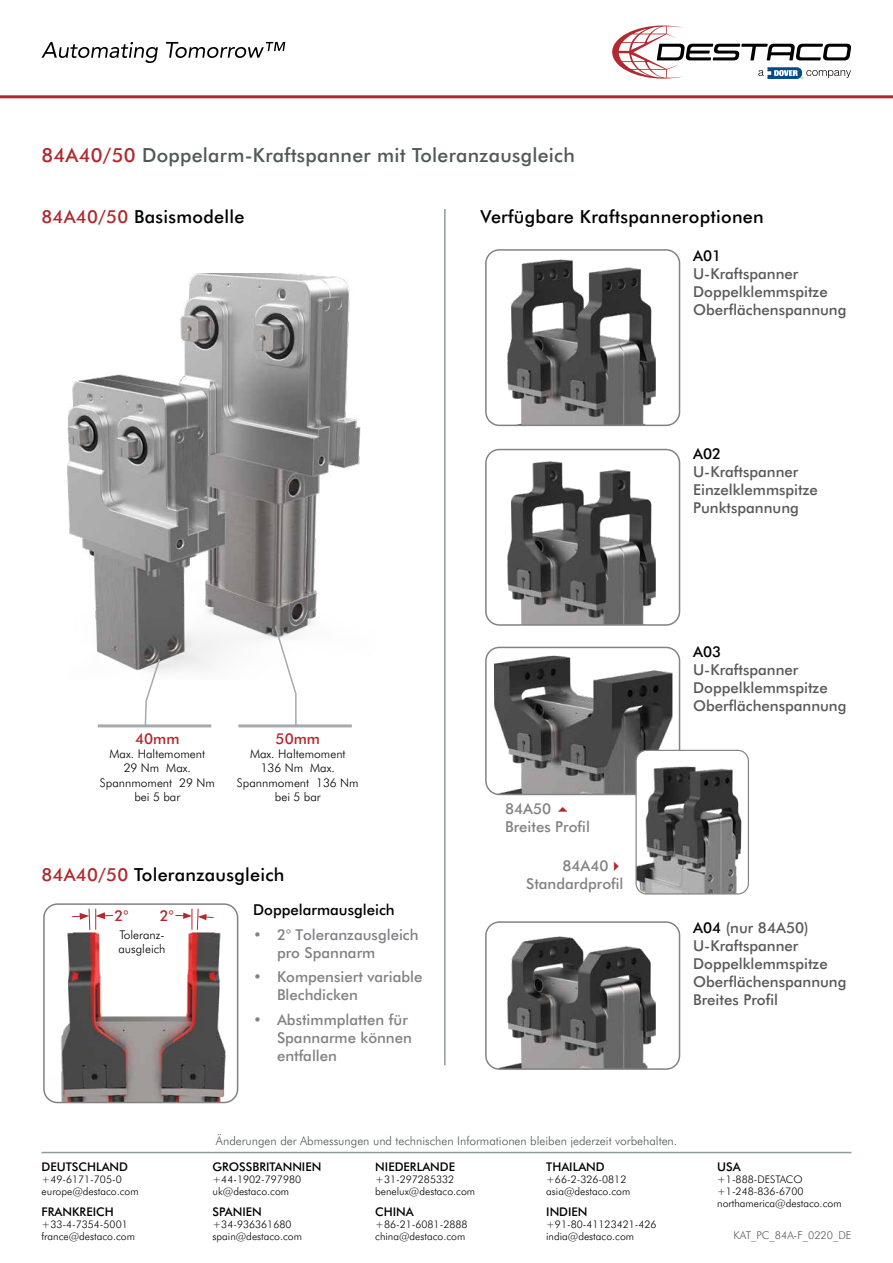
<style>
.page{position:relative;width:893px;height:1263px;background:#fff}
.page>*{position:absolute;margin:0;border:0;box-sizing:border-box;transform-origin:0 0}
.t1{font:500 19.5px "Futura BT";letter-spacing:.015em;color:#505858}
.t2{font:500 18px "Futura BT";letter-spacing:.015em;color:#000}
.t3{font:500 15px/18px "Futura BT";color:#58595b}
.t4{font:500 15px/18px "Futura BT";color:#808285}
.t5{font:500 15px "Futura BT";color:#000}
.t6{font:500 15px "Futura BT";color:#b3282d}
.t7{font:300 12px/14.4px "Futura BT";color:#000;text-align:center}
.t8{font:300 12px "Futura BT";color:#505858}
.t9{font:500 12px "Futura BT";color:#000}
.t10{font:300 10.8px "Futura BT";color:#58595b}
.t11{font:300 10.5px/12px "Futura BT";color:#000}
.s1{color:#b02a2f}
.s2{color:#000}
</style>
<div class="page">
<hr style="left:41px;top:1152px;width:810px;height:1px;background:#8e9c9c">
<svg style="left:612px;top:26px;width:239px;height:53px"></svg>
<hr style="left:0;top:95px;width:893px;height:3px;background:#b02a2f">
<svg style="left:41px;top:42px;width:117px;height:21px"></svg>
<svg style="left:166px;top:42px;width:119px;height:16px"></svg>
<img style="left:507px;top:260px;width:149px;height:163px">
<div style="left:485px;top:249px;width:195px;height:177px;border:2px solid #808285;border-radius:14px"></div>
<img style="left:507px;top:461px;width:149px;height:162px">
<div style="left:485px;top:449px;width:195px;height:177px;border:2px solid #808285;border-radius:14px"></div>
<img style="left:494px;top:656px;width:178px;height:136px">
<div style="left:485px;top:647px;width:195px;height:148px;border:2px solid #808285;border-radius:14px"></div>
<img style="left:502px;top:936px;width:154px;height:131px">
<div style="left:485px;top:921px;width:195px;height:149px;border:2px solid #808285;border-radius:14px"></div>
<img style="left:68px;top:273px;width:293px;height:398px">
<div style="left:636px;top:750px;width:112px;height:144px;background:#fff;border-radius:11px"></div>
<img style="left:637px;top:767px;width:109px;height:127px">
<div style="left:635px;top:750px;width:114px;height:144px;border:1px solid #808285;border-radius:11px"></div>
<img style="left:46px;top:932px;width:192px;height:170px">
<div style="left:43px;top:903px;width:195px;height:200px;border:2px solid #808285;border-radius:13px"></div>
<hr style="left:98px;top:724px;width:113px;height:3px;background:#a7a9ac">
<hr style="left:238px;top:724px;width:114px;height:3px;background:#a7a9ac">
<svg style="left:144px;top:657px;width:17px;height:68px"></svg>
<svg style="left:273px;top:624px;width:24px;height:101px"></svg>
<hr style="left:444px;top:209px;width:2px;height:856px;background:#8e9c9c">
<svg style="left:71px;top:908px;width:43px;height:22px"></svg>
<svg style="left:175px;top:908px;width:39px;height:22px"></svg>
<h1 class="t1" style="left:41px;top:143px;width:535px"><span class="s1">84A40/50</span> Doppelarm-Kraftspanner mit Toleranzausgleich</h1>
<h2 class="t2" style="left:41px;top:205px;width:204px"><span class="s1">84A40/50</span> Basismodelle</h2>
<h3 class="t6" style="left:135px;top:729px;width:46px">40mm</h3>
<p class="t7" style="left:100px;top:746px;width:116px">Max. Haltemoment<br>29 Nm Max.<br>Spannmoment 29 Nm bei 5 bar</p>
<h3 class="t6" style="left:276px;top:729px;width:46px">50mm</h3>
<p class="t7" style="left:237px;top:746px;width:123px">Max. Haltemoment<br>136 Nm Max.<br>Spannmoment 136 Nm bei 5 bar</p>
<h2 class="t2" style="left:41px;top:864px;width:244px"><span class="s1">84A40/50</span> Toleranzausgleich</h2>
<h3 class="t6" style="left:115px;top:907px;width:15px">2°</h3>
<h3 class="t6" style="left:160px;top:907px;width:15px">2°</h3>
<p class="t7" style="left:118px;top:927px;width:49px;text-align:left">Toleranz&shy;ausgleich</p>
<h3 class="t5" style="left:253px;top:900px;width:143px">Doppelarmausgleich</h3>
<h3 class="t4" style="left:277px;top:925px;width:143px;text-indent:-24px">• 2° Toleranzausgleich pro Spannarm</h3>
<h3 class="t4" style="left:277px;top:968px;width:147px;text-indent:-24px">• Kompensiert variable<br>Blechdicken</h3>
<h3 class="t4" style="left:277px;top:1011px;width:136px;text-indent:-24px">• Abstimmplatten für<br>Spannarme können entfallen</h3>
<h2 class="t2" style="left:481px;top:205px;width:285px">Verfügbare Kraftspanneroptionen</h2>
<h3 class="t5" style="left:693px;top:246px;width:30px">A01</h3>
<h3 class="t3" style="left:693px;top:264px;width:155px">U-Kraftspanner<br>Doppelklemmspitze<br>Oberflächenspannung</h3>
<h3 class="t5" style="left:693px;top:444px;width:30px">A02</h3>
<h3 class="t3" style="left:693px;top:462px;width:126px">U-Kraftspanner<br>Einzelklemmspitze<br>Punktspannung</h3>
<h3 class="t4" style="left:505px;top:799px;width:86px">84A50<br>Breites Profil</h3>
<h3 class="t4" style="left:526px;top:856px;width:99px;text-align:right">84A40<span class="s1">✔<br></span>Standardprofil</h3>
<h3 class="t5" style="left:693px;top:642px;width:30px">A03</h3>
<h3 class="t3" style="left:693px;top:660px;width:155px">U-Kraftspanner<br>Doppelklemmspitze<br>Oberflächenspannung</h3>
<h3 class="t3" style="left:693px;top:918px;width:155px"><span class="s2">A04</span> (nur 84A50)<br>U-Kraftspanner<br>Doppelklemmspitze<br>Oberflächenspannung<br>Breites Profil</h3>
<p class="t9" style="left:42px;top:1160px;width:88px">DEUTSCHLAND</p>
<p class="t11" style="left:42px;top:1174px;width:99px">+49-6171-705-0 europe@destaco.com</p>
<p class="t9" style="left:42px;top:1204px;width:74px">FRANKREICH</p>
<p class="t11" style="left:42px;top:1218px;width:95px">+33-4-7354-5001 france@destaco.com</p>
<p class="t8" style="left:216px;top:1133px;width:463px">Änderungen der Abmessungen und technischen Informationen bleiben jederzeit vorbehalten.</p>
<p class="t9" style="left:213px;top:1160px;width:110px">GROSSBRITANNIEN</p>
<p class="t11" style="left:213px;top:1174px;width:90px">+44-1902-797980 uk@destaco.com</p>
<p class="t9" style="left:213px;top:1204px;width:51px">SPANIEN</p>
<p class="t11" style="left:213px;top:1218px;width:91px">+34-936361680 spain@destaco.com</p>
<p class="t9" style="left:375px;top:1160px;width:81px">NIEDERLANDE</p>
<p class="t11" style="left:375px;top:1174px;width:101px">+31-297285332 benelux@destaco.com</p>
<p class="t9" style="left:375px;top:1204px;width:40px">CHINA</p>
<p class="t11" style="left:375px;top:1218px;width:94px">+86-21-6081-2888 china@destaco.com</p>
<p class="t9" style="left:546px;top:1160px;width:60px">THAILAND</p>
<p class="t11" style="left:546px;top:1174px;width:86px">+66-2-326-0812 asia@destaco.com</p>
<p class="t9" style="left:717px;top:1160px;width:25px">USA</p>
<p class="t11" style="left:717px;top:1174px;width:126px">+1-888-DESTACO +1-248-836-6700 northamerica@destaco.com</p>
<p class="t9" style="left:546px;top:1204px;width:43px">INDIEN</p>
<p class="t11" style="left:546px;top:1218px;width:112px">+91-80-41123421-426 india@destaco.com</p>
<p class="t10" style="left:734px;top:1228px;width:119px">KAT_PC_84A-F_0220_DE</p>
</div>
